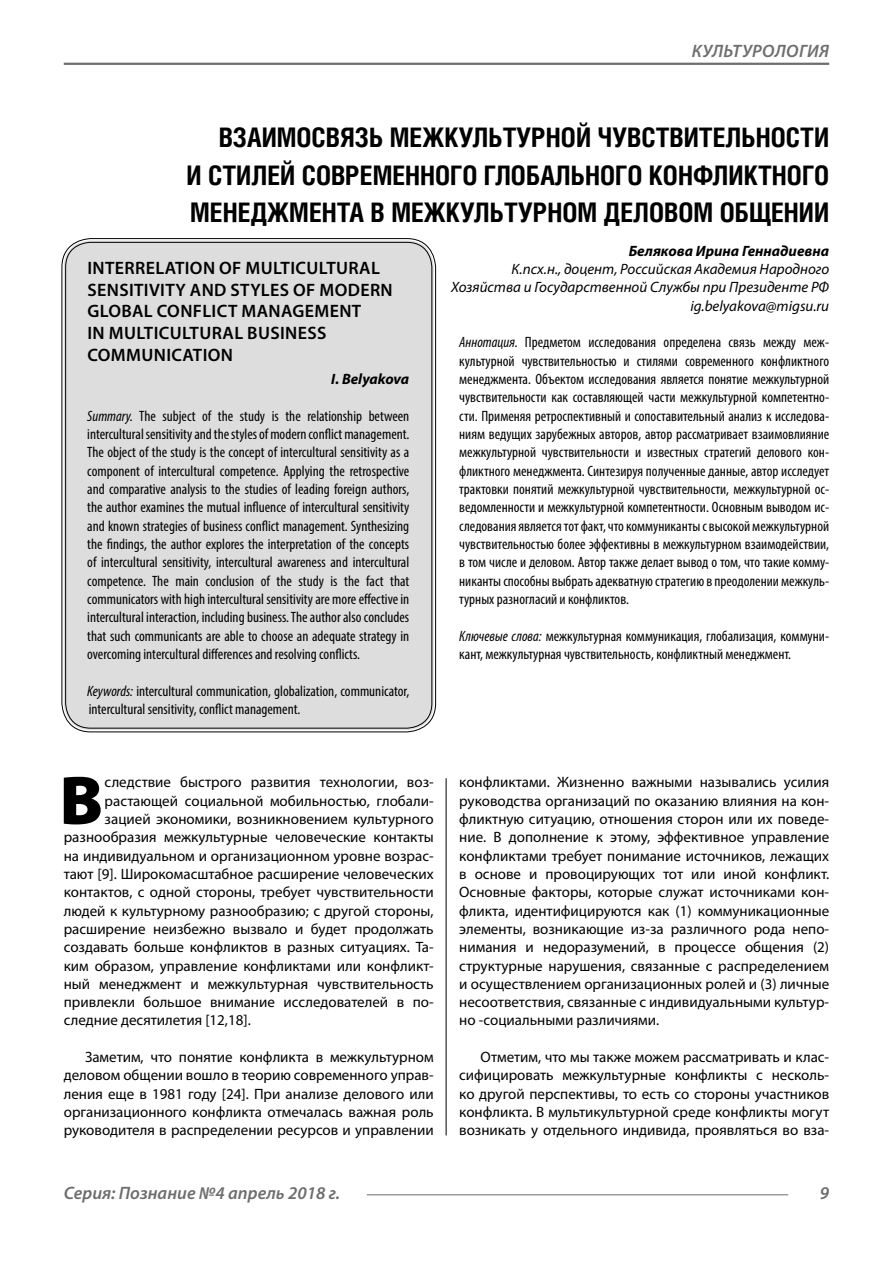
<style>
.page{position:relative;width:893px;height:1263px;background:#fff}
.page>*{position:absolute;margin:0;border:0;box-sizing:border-box;transform-origin:0 0}
.Bukvica{font:900 69.3px "Myriad Pro";color:#000}
.Header{font:700 27px/37.5px "Helios Cond";color:#000;text-align:justify}
.Header-eng{font:600 18px/21.6px "Myriad Pro";letter-spacing:.02em;color:#000}
.t1{font:italic 600 18px "Myriad Pro";color:#6e6e6e}
.Normal{font:15px/18.3px "Myriad Pro";color:#000;text-align:justify}
.Annotation-rus{font:condensed 15px/18.3px "Myriad Pro";color:#000;text-align:justify}
.Annotation-eng{font:condensed 15px/18.3px "Myriad Pro";color:#000;text-align:justify}
.Bukvica-2{font:15px "Myriad Pro";color:#000}
.Author-doc{font:italic 15px/18.3px "Myriad Pro";color:#000;text-align:right}
.Author{font:italic 700 15px "Myriad Pro";color:#000}
.Author-email{font:italic 15px "Myriad Pro";color:#000}
.Author-eng{font:italic 700 15px "Myriad Pro";letter-spacing:-.005em;color:#000}
.s1{font-style:italic}
</style>
<div class="page">
<hr style="left:64px;top:63px;width:765px;height:2px;background:#6e6e6e">
<hr style="left:367px;top:1194px;width:421px;height:1px;background:#6e6e6e">
<div style="left:64px;top:240px;width:370px;height:490px;background:#ddd;border-radius:27px"></div>
<hr style="left:446px;top:778px;width:1px;height:357px;background:#000">
<p class="t1" style="left:692px;top:39px;width:73px">Культурологи</p>
<p class="t1" style="left:819px;top:39px;width:11px">я</p>
<p class="Header" style="left:186px;top:118px;width:644px;text-indent:32px">ВЗАИМОСВЯЗЬ МЕЖКУЛЬТУРНОЙ ЧУВСТВИТЕЛЬНОСТИ И СТИЛЕЙ СОВРЕМЕННОГО ГЛОБАЛЬНОГО КОНФЛИКТНОГО МЕНЕДЖМЕНТА В МЕЖКУЛЬТУРНОМ ДЕЛОВОМ ОБЩЕНИИ</p>
<p class="Author" style="left:629px;top:241px;width:202px">Белякова Ирина Геннадиевна</p>
<p class="Author-doc" style="left:451px;top:260px;width:380px">К.псх.н., доцент, Российская Академия Народного<br>Хозяйства и Государственной Службы при Президенте РФ</p>
<p class="Author-email" style="left:690px;top:296px;width:140px">ig.belyakova@migsu.ru</p>
<p class="Annotation-rus" style="left:459px;top:333px;width:371px"><span class="s1">Аннотация.</span> Предметом исследования определена связь между меж&shy;культурной чувствительностью и стилями современного конфликтного менеджмента. Объектом исследования является понятие межкультурной чувствительности как составляющей части межкультурной компетентно&shy;сти. Применяя ретроспективный и сопоставительный анализ к исследова&shy;ниям ведущих зарубежных авторов, автор рассматривает взаимовлияние межкультурной чувствительности и известных стратегий делового кон&shy;фликтного менеджмента. Синтезируя полученные данные, автор исследует трактовки понятий межкультурной чувствительности, межкультурной ос&shy;ведомленности и межкультурной компетентности. Основным выводом ис&shy;следования является тот факт, что коммуниканты с высокой межкультурной чувствительностью более эффективны в межкультурном взаимодействии, в том числе и деловом. Автор также делает вывод о том, что такие комму&shy;никанты способны выбрать адекватную стратегию в преодолении межкуль&shy;турных разногласий и конфликтов.</p>
<p class="Annotation-rus" style="left:459px;top:626px;width:371px"><span class="s1">Ключевые слова:</span> межкультурная коммуникация, глобализация, коммуни&shy;кант, межкультурная чувствительность, конфликтный менеджмент.</p>
<p class="Header-eng" style="left:87px;top:257px;width:307px">INTERRELATION OF MULTICULTURAL<br>SENSITIVITY AND STYLES OF MODERN<br>GLOBAL CONFLICT MANAGEMENT<br>IN MULTICULTURAL BUSINESS<br>COMMUNICATION</p>
<p class="Author-eng" style="left:331px;top:369px;width:80px">I. Belyakova</p>
<p class="Annotation-eng" style="left:87px;top:406px;width:324px"><span class="s1">Summary.</span> The subject of the study is the relationship between intercultural sensitivity and the styles of modern conflict management.<br>The object of the study is the concept of intercultural sensitivity as a component of intercultural competence. Applying the retrospective and comparative analysis to the studies of leading foreign authors, the author examines the mutual influence of intercultural sensitivity and known strategies of business conflict management. Synthesizing the findings, the author explores the interpretation of the concepts of intercultural sensitivity, intercultural awareness and intercultural competence. The main conclusion of the study is the fact that communicators with high intercultural sensitivity are more effective in intercultural interaction, including business. The author also concludes that such communicants are able to choose an adequate strategy in overcoming intercultural differences and resolving conflicts.</p>
<p class="Annotation-eng" style="left:87px;top:681px;width:323px"><span class="s1">Keywords:</span> intercultural communication, globalization, communicator, intercultural sensitivity, conflict management.</p>
<p class="Bukvica" style="left:59px;top:754px;width:45px">В</p>
<p class="Bukvica-2" style="left:105px;top:773px;width:331px">следствие быстрого развития технологии, воз-</p>
<p class="Bukvica-2" style="left:105px;top:791px;width:331px">растающей социальной мобильностью, глобали-</p>
<p class="Bukvica-2" style="left:105px;top:810px;width:331px">зацией экономики, возникновением культурного</p>
<p class="Bukvica-2" style="left:64px;top:828px;width:371px">разнообразия межкультурные человеческие контакты</p>
<p class="Bukvica-2" style="left:64px;top:846px;width:371px">на индивидуальном и организационном уровне возрас-</p>
<p class="Bukvica-2" style="left:64px;top:864px;width:371px">тают [9]. Широкомасштабное расширение человеческих</p>
<p class="Bukvica-2" style="left:64px;top:883px;width:371px">контактов, с одной стороны, требует чувствительности</p>
<p class="Bukvica-2" style="left:64px;top:901px;width:371px">людей к культурному разнообразию; с другой стороны,</p>
<p class="Bukvica-2" style="left:64px;top:919px;width:371px">расширение неизбежно вызвало и будет продолжать</p>
<p class="Bukvica-2" style="left:64px;top:938px;width:371px">создавать больше конфликтов в разных ситуациях. Та-</p>
<p class="Bukvica-2" style="left:64px;top:956px;width:371px">ким образом, управление конфликтами или конфликт-</p>
<p class="Bukvica-2" style="left:64px;top:974px;width:371px">ный менеджмент и межкультурная чувствительность</p>
<p class="Bukvica-2" style="left:64px;top:993px;width:371px">привлекли большое внимание исследователей в по-</p>
<p class="Bukvica-2" style="left:64px;top:1011px;width:189px">следние десятилетия [12,18].</p>
<p class="Normal" style="left:64px;top:1048px;width:371px;text-indent:21px">Заметим, что понятие конфликта в межкультурном деловом общении вошло в теорию современного управ&shy;ления еще в 1981 году [24]. При анализе делового или организационного конфликта отмечалась важная роль руководителя в распределении ресурсов и управлении</p>
<p class="Normal" style="left:459px;top:773px;width:371px">конфликтами. Жизненно важными назывались усилия руководства организаций по оказанию влияния на кон&shy;фликтную ситуацию, отношения сторон или их поведе&shy;ние. В дополнение к этому, эффективное управление конфликтами требует понимание источников, лежащих в основе и провоцирующих тот или иной конфликт.<br>Основные факторы, которые служат источниками кон&shy;фликта, идентифицируются как (1) коммуникационные элементы, возникающие из-за различного рода непо&shy;нимания и недоразумений, в процессе общения (2) структурные нарушения, связанные с распределением и осуществлением организационных ролей и (3) личные несоответствия, связанные с индивидуальными культур&shy;но -социальными различиями.</p>
<p class="Normal" style="left:459px;top:1048px;width:371px;text-indent:21px">Отметим, что мы также можем рассматривать и клас&shy;сифицировать межкультурные конфликты с несколь&shy;ко другой перспективы, то есть со стороны участников конфликта. В мультикультурной среде конфликты могут возникать у отдельного индивида, проявляться во вза-</p>
<p class="t1" style="left:64px;top:1182px;width:278px">Серия: Познание №4 апрель 2018 г.</p>
<p class="t1" style="left:820px;top:1182px;width:11px">9</p>
</div>
